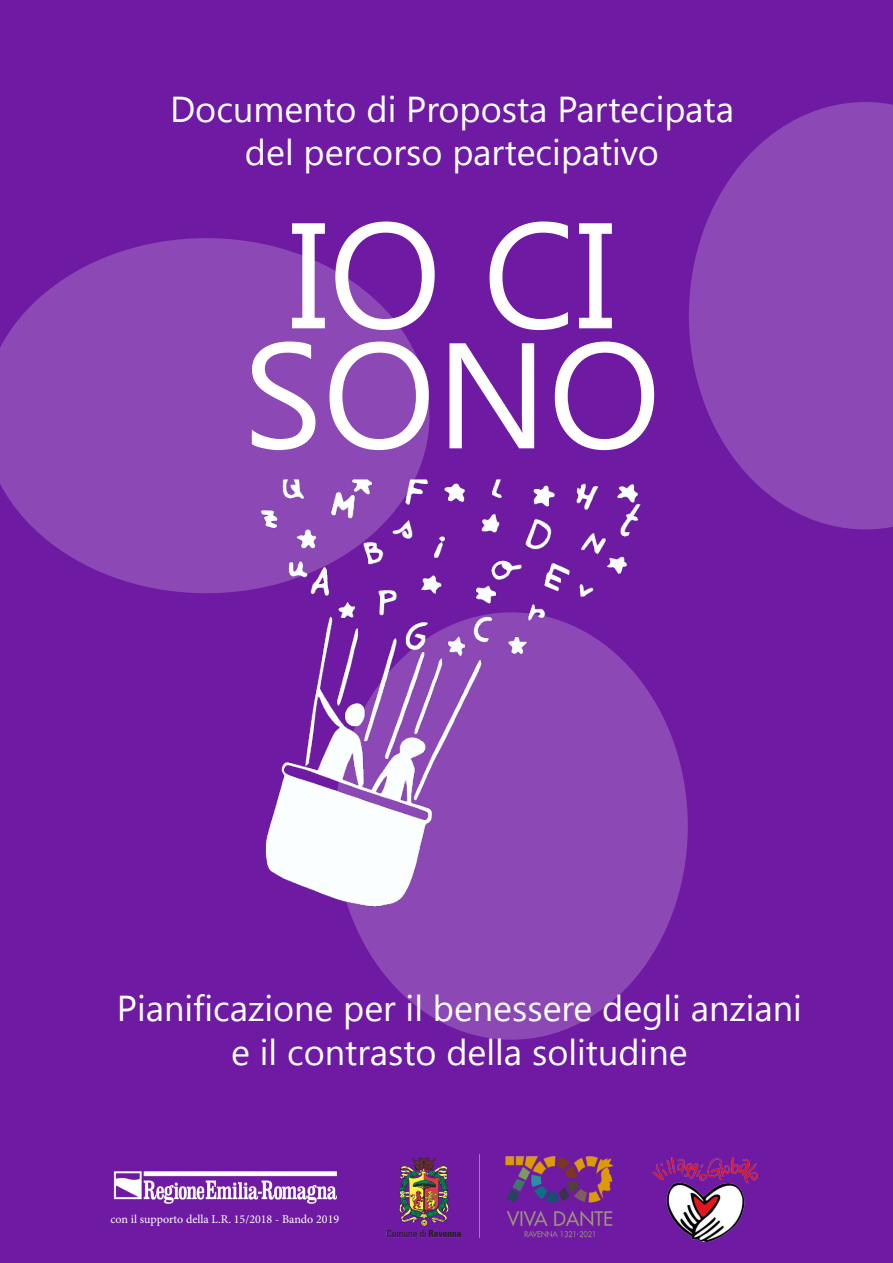
<style>
.page{position:relative;width:893px;height:1263px;background:#6e1aa2}
.page>*{position:absolute;margin:0;border:0;box-sizing:border-box;transform-origin:0 0}
.t1{font:150px "Gadugi";color:#fff}
.t2{font:36px "Gadugi";color:#fff}
.t3{font:12px "Minion Pro";color:#fff}
</style>
<div class="page">
<svg style="left:0;top:238px;width:429px;height:355px;fill:#8c49b5"></svg>
<div style="left:335px;top:612px;width:353px;height:428px;background:#8c49b5;border-radius:50%"></div>
<svg style="left:689px;top:102px;width:204px;height:427px;fill:#8c49b5"></svg>
<img style="left:204px;top:480px;width:476px;height:472px">
<img style="left:113px;top:1171px;width:224px;height:33px">
<img style="left:386px;top:1154px;width:228px;height:83px">
<img style="left:652px;top:1158px;width:106px;height:84px">
<p class="t2" style="left:170px;top:87px;width:565px">Documento di Proposta Partecipata</p>
<p class="t2" style="left:245px;top:131px;width:416px">del percorso partecipativo</p>
<p class="t1" style="left:289px;top:185px;width:328px">IO CI</p>
<p class="t1" style="left:243px;top:305px;width:420px">SONO</p>
<p class="t2" style="left:117px;top:987px;width:686px">Pianificazione per il benessere degli anziani</p>
<p class="t2" style="left:231px;top:1030px;width:458px">e il contrasto della solitudine</p>
<p class="t3" style="left:111px;top:1211px;width:230px">con il supporto della L.R. 15/2018 - Bando 2019</p>
</div>
